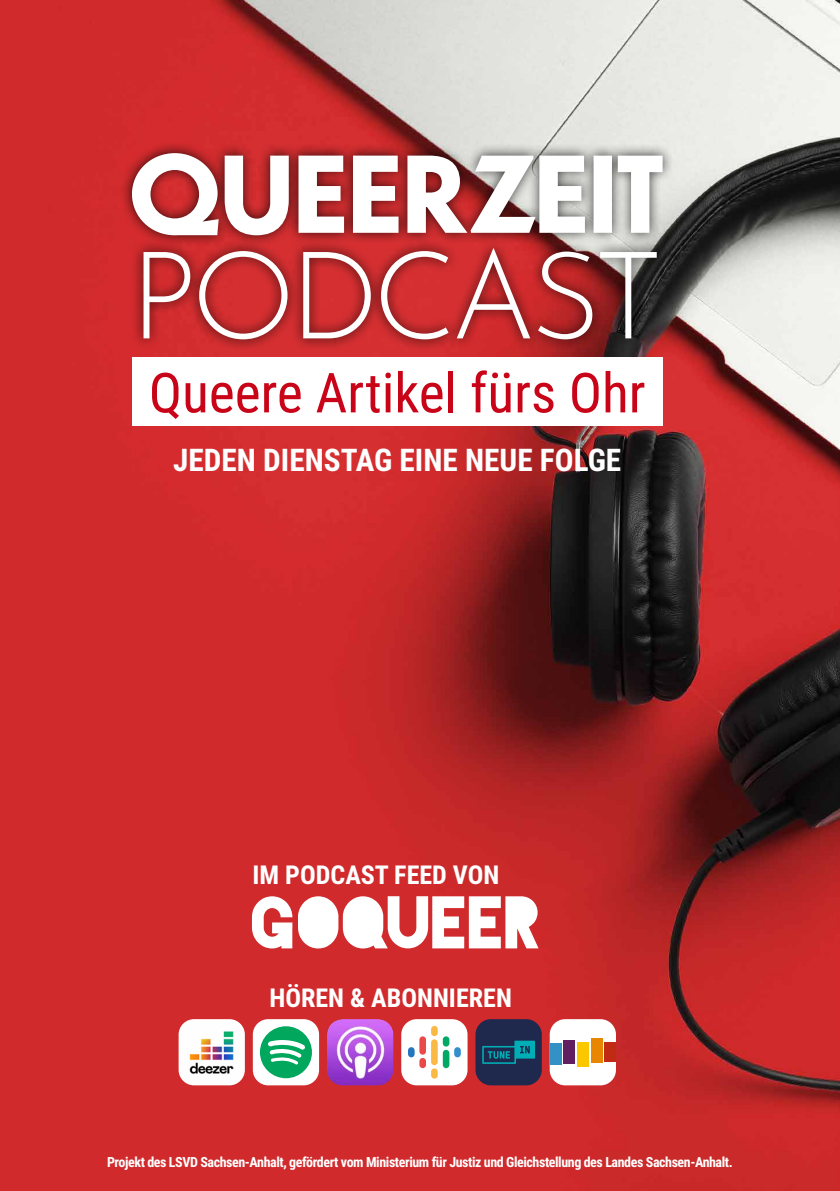
<style>
.page{position:relative;width:840px;height:1191px;background:#fff}
.page>*{position:absolute;margin:0;border:0;box-sizing:border-box;transform-origin:0 0}
.t1{font:70px "Blackout Midnight";color:#fff}
.t2{font:55.2px "Roboto Condensed";color:#c90418}
.t3{font:700 31.2px "Roboto Condensed";color:#fff}
.t4{font:700 26px "Roboto Condensed";color:#fff}
.t5{font:700 14px "Roboto Condensed";letter-spacing:-.03em;color:#fff}
</style>
<div class="page">
<img style="left:0;top:0;width:839px;height:1191px">
<div style="left:120px;top:141px;width:554px;height:210px;background:#000;opacity:.75"></div>
<svg style="left:143px;top:248px;width:513px;height:91px"></svg>
<svg style="left:132px;top:153px;width:530px;height:82px"></svg>
<div style="left:132px;top:357px;width:530px;height:69px;background:#fff"></div>
<img style="left:178px;top:1019px;width:67px;height:66px">
<img style="left:327px;top:1019px;width:66px;height:66px">
<div style="left:253px;top:1019px;width:66px;height:66px;background:#fff;border-radius:15px"></div>
<svg style="left:260px;top:1026px;width:52px;height:52px"></svg>
<div style="left:401px;top:1019px;width:66px;height:66px;background:#fff;border-radius:15px"></div>
<svg style="left:408px;top:1026px;width:52px;height:52px"></svg>
<div style="left:475px;top:1019px;width:66px;height:66px;background:#1f284d;border-radius:15px"></div>
<svg style="left:482px;top:1040px;width:52px;height:23px"></svg>
<div style="left:549px;top:1019px;width:66px;height:66px;background:#fff;border-radius:15px"></div>
<div style="left:590px;top:1038px;width:12px;height:25px;background:#e98600"></div>
<div style="left:576px;top:1042px;width:12px;height:24px;background:#fbc800"></div>
<div style="left:563px;top:1040px;width:11px;height:23px;background:#611e61"></div>
<div style="left:549px;top:1043px;width:12px;height:21px;background:#3491c6"></div>
<div style="left:604px;top:1042px;width:11px;height:19px;background:#c22b13"></div>
<svg style="left:0;top:0;width:1px;height:79px"></svg>
<h2 class="t2" style="left:149px;top:354px;width:498px">Queere Artikel fürs Ohr</h2>
<h3 class="t3" style="left:173px;top:437px;width:449px">JEDEN DIENSTAG EINE NEUE FOLGE</h3>
<h3 class="t4" style="left:252px;top:857px;width:248px">IM PODCAST FEED VON</h3>
<h1 class="t1" style="left:252px;top:893px;width:291px">GOQUEER</h1>
<h3 class="t4" style="left:269px;top:979px;width:244px">HÖREN &amp; ABONNIEREN</h3>
<p class="t5" style="left:107px;top:1152px;width:627px">Projekt des LSVD Sachsen-Anhalt, gefördert vom Ministerium für Justiz und Gleichstellung des Landes Sachsen-Anhalt.</p>
</div>
